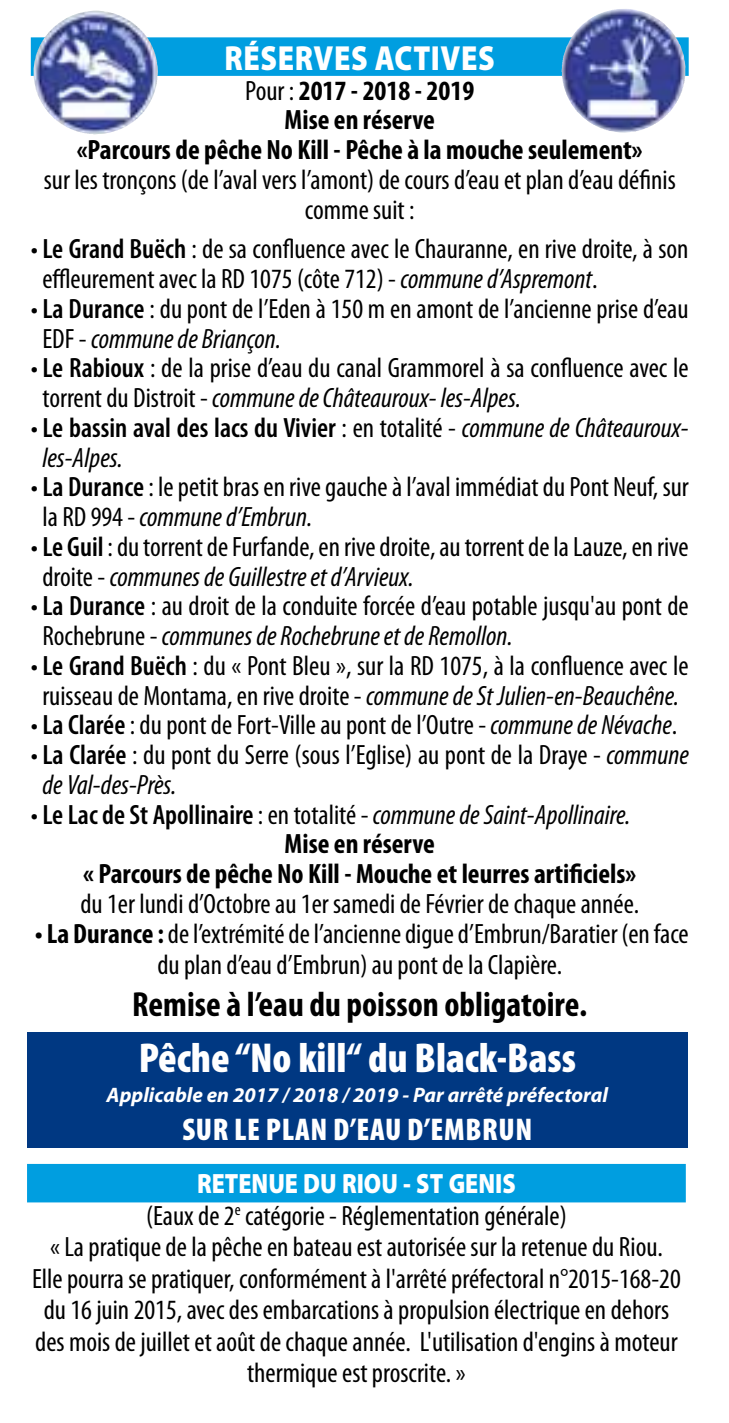
<style>
.page{position:relative;width:729px;height:1423px;background:#fff}
.page>*{position:absolute;margin:0;border:0;box-sizing:border-box;transform-origin:0 0}
.t1{font:900 condensed 42px "Myriad Pro";color:#fff}
.t2{font:700 condensed 35px "Myriad Pro";color:#000}
.t3{font:900 35px "Myriad Pro";letter-spacing:.02em;color:#fff;scale:.85 1}
.t4{font:900 condensed 31.5px "Myriad Pro";letter-spacing:.02em;color:#fff}
.t5{font:condensed 28px/29.8px "Myriad Pro";color:#000}
.t6{font:700 condensed 28px/29.8px "Myriad Pro";color:#000;text-align:center}
.t7{font:italic condensed 28px/29.8px "Myriad Pro";color:#000}
.t8{font:italic 700 21px "Myriad Pro";color:#fff}
.s1{font-weight:400}
.s2{font-weight:600}
.s3{font-style:italic}
.s4{font-style:normal}
.s5{font-weight:600;font-style:normal}
.s6{font-weight:700}
.s7{font-weight:900;font-stretch:normal;color:#fff}
</style>
<div class="page">
<hr style="left:0;top:1164px;width:1px;height:38px;background:#009ee0">
<div style="left:27px;top:1164px;width:658px;height:38px;background:#009ee0"></div>
<div style="left:27px;top:1032px;width:660px;height:116px;background:#003882"></div>
<hr style="left:0;top:79px;width:1px;height:39px;background:#009ee0">
<div style="left:31px;top:37px;width:657px;height:39px;background:#009ee0"></div>
<img style="left:561px;top:9px;width:80px;height:124px">
<img style="left:33px;top:12px;width:94px;height:123px">
<p class="t3" style="left:225px;top:38px;width:319px">RÉSERVES ACTIVES</p>
<p class="t6" style="left:77px;top:75px;width:567px"><span class="s1">Pour :</span> 2017 - 2018 - 2019<br>Mise en réserve<br>«Parcours de pêche No Kill - Pêche à la mouche seulement»</p>
<p class="t5" style="left:44px;top:164px;width:633px;text-align:center">sur les tronçons (de l’aval vers l’amont) de cours d’eau et plan d’eau définis comme suit :</p>
<p class="t5" style="left:42px;top:234px;width:647px;text-indent:-12px">• <span class="s2">Le Grand Buëch</span> : de sa confluence avec le Chauranne, en rive droite, à son effleurement avec la RD 1075 (côte 712) - <span class="s3">commune d’Aspremont</span>.</p>
<p class="t5" style="left:42px;top:293px;width:647px;text-indent:-12px">• <span class="s2">La Durance</span> : du pont de l’Eden à 150 m en amont de l’ancienne prise d’eau<br>EDF - <span class="s3">commune de Briançon.</span></p>
<p class="t5" style="left:42px;top:353px;width:647px;text-indent:-12px">• <span class="s2">Le Rabioux</span> : de la prise d’eau du canal Grammorel à sa confluence avec le torrent du Distroit - <span class="s3">commune de Châteauroux- les-Alpes.</span></p>
<p class="t7" style="left:42px;top:412px;width:647px;text-indent:-12px"><span class="s4">•</span> <span class="s5">Le bassin aval des lacs du Vivier</span> <span class="s4">: en totalité -</span> commune de Châteauroux&shy;les-Alpes.</p>
<p class="t5" style="left:42px;top:472px;width:648px;text-indent:-12px">• <span class="s2">La Durance</span> : le petit bras en rive gauche à l’aval immédiat du Pont Neuf, sur la RD 994 - <span class="s3">commune d’Embrun.</span></p>
<p class="t5" style="left:42px;top:531px;width:647px;text-indent:-12px">• <span class="s2">Le Guil</span> : du torrent de Furfande, en rive droite, au torrent de la Lauze, en rive droite - <span class="s3">communes de Guillestre et d’Arvieux.</span></p>
<p class="t5" style="left:42px;top:591px;width:648px;text-indent:-12px">• <span class="s2">La Durance</span> : au droit de la conduite forcée d’eau potable jusqu'au pont de<br>Rochebrune - <span class="s3">communes de Rochebrune et de Remollon.</span></p>
<p class="t5" style="left:31px;top:650px;width:659px;text-align:center">• <span class="s2">Le Grand Buëch</span> : du « Pont Bleu », sur la RD 1075, à la confluence avec le ruisseau de Montama, en rive droite - <span class="s3">commune de St Julien-en-Beauchêne.</span></p>
<p class="t5" style="left:31px;top:710px;width:648px">• <span class="s2">La Clarée</span> : du pont de Fort-Ville au pont de l’Outre - <span class="s3">commune de Névache</span>.</p>
<p class="t5" style="left:42px;top:739px;width:648px;text-indent:-12px">• <span class="s2">La Clarée</span> : du pont du Serre (sous l’Eglise) au pont de la Draye - <span class="s3">commune de Val-des-Près.</span></p>
<p class="t7" style="left:31px;top:799px;width:601px"><span class="s4">•</span> <span class="s5">Le Lac de St Apollinaire</span> <span class="s4">: en totalité -</span> commune de Saint-Apollinaire.</p>
<p class="t6" style="left:284px;top:828px;width:152px">Mise en réserve</p>
<p class="t6" style="left:83px;top:858px;width:554px">« Parcours de pêche No Kill - Mouche et leurres artificiels»</p>
<p class="t5" style="left:80px;top:888px;width:560px">du 1er lundi d’Octobre au 1er samedi de Février de chaque année.</p>
<p class="t5" style="left:35px;top:917px;width:655px;line-height:31.5px;text-align:center"><span class="s6">• La Durance :</span> de l’extrémité de l’ancienne digue d’Embrun/Baratier (en face du plan d’eau d’Embrun) au pont de la Clapière.</p>
<p class="t2" style="left:132px;top:983px;width:456px">Remise à l’eau du poisson obligatoire.</p>
<h1 class="t1" style="left:139px;top:1034px;width:439px">PÊCHE “NO KILL“ DU BLACK-BASS</h1>
<p class="t8" style="left:107px;top:1081px;width:503px">Applicable en 2017 / 2018 / 2019 - Par arrêté préfectoral</p>
<p class="t4" style="left:182px;top:1111px;width:348px">SUR LE PLAN D’EAU D’EMBRUN</p>
<p class="t5" style="left:32px;top:1167px;width:650px;line-height:31.5px;text-align:center"><span class="s7">RETENUE DU RIOU - ST GENIS<br></span>(Eaux de 2<sup>e</sup> catégorie - Réglementation générale)<br>« La pratique de la pêche en bateau est autorisée sur la retenue du Riou.<br>Elle pourra se pratiquer, conformément à l'arrêté préfectoral n°2015-168-20 du 16 juin 2015, avec des embarcations à propulsion électrique en dehors des mois de juillet et août de chaque année. L'utilisation d'engins à moteur thermique est proscrite. »</p>
</div>
